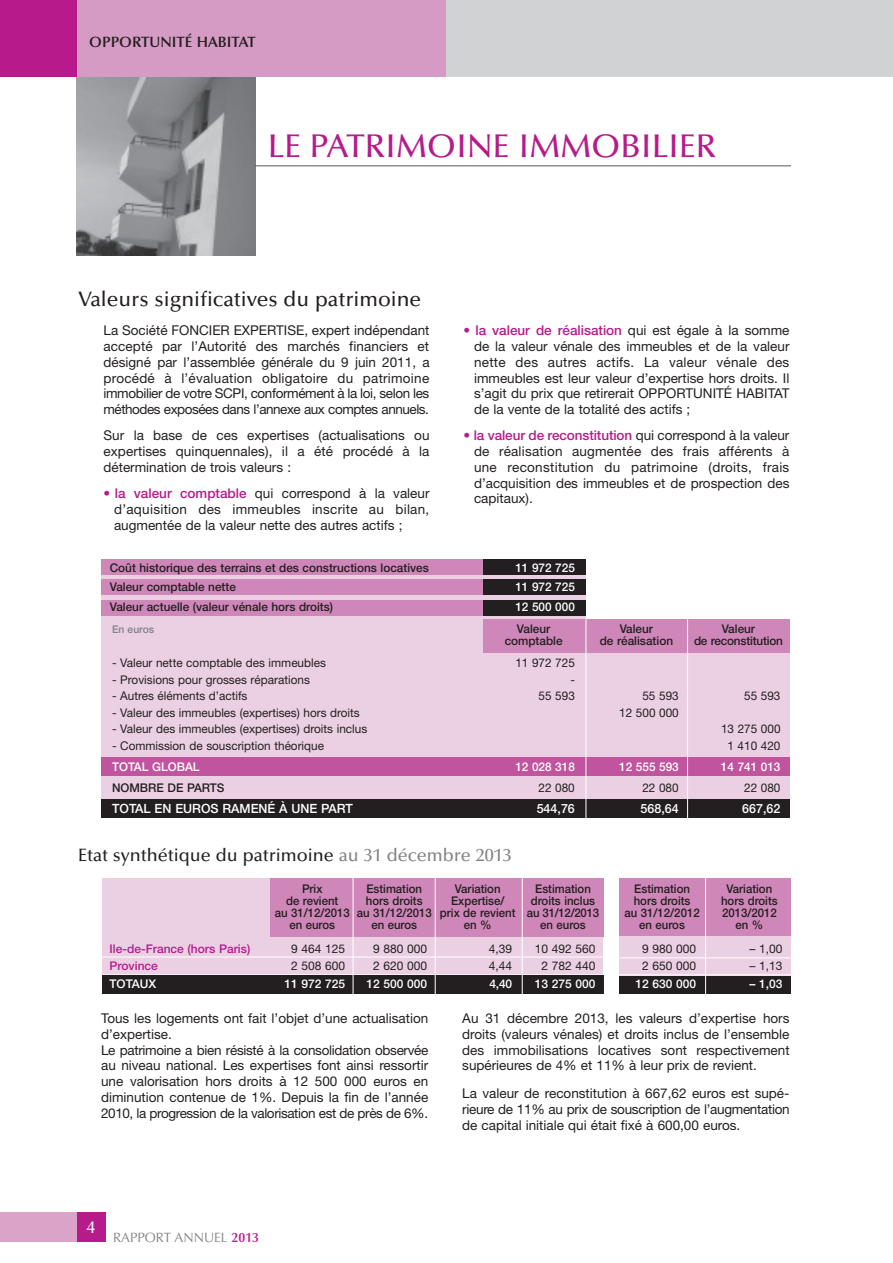
<style>
.page{position:relative;width:893px;height:1263px;background:#fff}
.page>*{position:absolute;margin:0;border:0;box-sizing:border-box;transform-origin:0 0}
.t1{font:500 33px "Optima";color:#b61a8b}
.t2{font:500 21px "Optima";color:#231f20}
.t3{font:500 18px "Optima";color:#231f20}
.t4{font:500 17.25px "Optima";color:#fff}
.t5{font:600 15px "Optima";color:#231f20}
.t6{font:13.5px/15.8px "Helvetica Neue";color:#231f20;text-align:justify}
.t7{font:13.5px "Optima";color:#808285}
.t8{font:500 12.75px "Helvetica Neue";color:#fff}
.t9{font:12px "Helvetica Neue";color:#231f20}
.t10{font:500 12px/12px "Helvetica Neue";color:#231f20;text-align:center;scale:.95 1}
.t11{font:500 12px "Helvetica Neue";color:#231f20}
.t12{font:500 12px "Helvetica Neue";color:#fff}
.t13{font:500 12px "Helvetica Neue";color:#b61a8b}
.t14{font:500 10.5px "Helvetica Neue";color:#808285}
.s1{color:#b61a8b}
.s2{font-weight:500;color:#b61a8b}
.s3{color:#808285}
.s4{font-weight:600;color:#b61a8b}
</style>
<div class="page">
<img style="left:77px;top:77px;width:178px;height:178px">
<hr style="left:255px;top:165px;width:536px;height:1px;background:#57585a">
<div style="left:77px;top:1212px;width:29px;height:30px;background:#b61a8b"></div>
<div style="left:0;top:1212px;width:77px;height:30px;background:#daa4c9"></div>
<div style="left:101px;top:620px;width:689px;height:179px;background:#ebd0e3"></div>
<div style="left:101px;top:560px;width:485px;height:61px;background:#ebd0e3"></div>
<div style="left:483px;top:619px;width:307px;height:34px;background:#cf87b9"></div>
<div style="left:101px;top:757px;width:689px;height:19px;background:#c0549e"></div>
<div style="left:101px;top:559px;width:382px;height:16px;background:#cf87b9"></div>
<div style="left:483px;top:559px;width:103px;height:16px;background:#231f20"></div>
<div style="left:101px;top:579px;width:382px;height:16px;background:#cf87b9"></div>
<div style="left:483px;top:579px;width:103px;height:16px;background:#231f20"></div>
<div style="left:101px;top:600px;width:382px;height:16px;background:#cf87b9"></div>
<div style="left:483px;top:600px;width:103px;height:16px;background:#231f20"></div>
<div style="left:101px;top:799px;width:689px;height:19px;background:#231f20"></div>
<hr style="left:586px;top:619px;width:1px;height:203px;background:#fff">
<hr style="left:687px;top:619px;width:1px;height:202px;background:#fff">
<div style="left:102px;top:878px;width:501px;height:98px;background:#ebd0e3"></div>
<div style="left:619px;top:878px;width:172px;height:118px;background:linear-gradient(to right,#fff,#fff)"></div>
<div style="left:270px;top:878px;width:333px;height:58px;background:#cf87b9"></div>
<div style="left:619px;top:878px;width:172px;height:58px;background:#cf87b9"></div>
<hr style="left:102px;top:957px;width:501px;height:1px;background:#fff">
<hr style="left:102px;top:974px;width:501px;height:1px;background:#fff">
<div style="left:102px;top:975px;width:501px;height:18px;background:#231f20"></div>
<div style="left:619px;top:975px;width:172px;height:18px;background:#231f20"></div>
<div style="left:619px;top:936px;width:172px;height:40px;background:#ebd0e3"></div>
<hr style="left:620px;top:957px;width:171px;height:1px;background:#fff">
<hr style="left:705px;top:878px;width:1px;height:122px;background:#fff">
<hr style="left:353px;top:878px;width:1px;height:124px;background:#fff">
<hr style="left:435px;top:878px;width:1px;height:121px;background:#fff">
<hr style="left:522px;top:878px;width:1px;height:119px;background:#fff">
<hr style="left:613px;top:974px;width:181px;height:1px;background:#fff">
<div style="left:77px;top:0;width:369px;height:77px;background:#d69bc4"></div>
<div style="left:446px;top:0;width:447px;height:77px;background:#d1d2d4"></div>
<div style="left:0;top:0;width:77px;height:77px;background:#b61a8b"></div>
<p class="t5" style="left:89px;top:36px;width:168px">OPPORTUNITÉ HABITAT</p>
<h1 class="t1" style="left:268px;top:133px;width:449px">LE PATRIMOINE IMMOBILIER</h1>
<h2 class="t2" style="left:78px;top:291px;width:345px">Valeurs significatives du patrimoine</h2>
<p class="t6" style="left:104px;top:324px;width:328px">La Société FONCIER EXPERTISE, expert indépendant accepté par l’Autorité des marchés financiers et désigné par l’assemblée générale du 9 juin 2011, a procédé à l’évaluation obligatoire du patrimoine immobilier de votre SCPI, conformément à la loi, selon les méthodes exposées dans l’annexe aux comptes annuels.</p>
<p class="t6" style="left:104px;top:429px;width:327px">Sur la base de ces expertises (actualisations ou expertises quinquennales), il a été procédé à la détermination de trois valeurs :</p>
<p class="t6" style="left:114px;top:487px;width:317px;text-indent:-10px"><span class="s1">•</span> <span class="s2">la valeur comptable</span> qui correspond à la valeur d’aquisition des immeubles inscrite au bilan, augmentée de la valeur nette des autres actifs ;</p>
<p class="t6" style="left:474px;top:324px;width:317px;text-indent:-10px"><span class="s1">•</span> <span class="s2">la valeur de réalisation</span> qui est égale à la somme de la valeur vénale des immeubles et de la valeur nette des autres actifs. La valeur vénale des immeubles est leur valeur d’expertise hors droits. Il s’agit du prix que retirerait OPPORTUNITÉ HABITAT de la vente de la totalité des actifs ;</p>
<p class="t6" style="left:474px;top:429px;width:317px;text-indent:-10px"><span class="s1">•</span> <span class="s2">la valeur de reconstitution</span> qui correspond à la valeur de réalisation augmentée des frais afférents à une reconstitution du patrimoine (droits, frais d’acquisition des immeubles et de prospection des capitaux).</p>
<p class="t11" style="left:110px;top:563px;width:321px">Coût historique des terrains et des constructions locatives</p>
<p class="t12" style="left:515px;top:563px;width:61px">11 972 725</p>
<p class="t11" style="left:110px;top:582px;width:128px">Valeur comptable nette</p>
<p class="t12" style="left:515px;top:582px;width:61px">11 972 725</p>
<p class="t11" style="left:110px;top:603px;width:225px">Valeur actuelle (valeur vénale hors droits)</p>
<p class="t12" style="left:515px;top:603px;width:61px">12 500 000</p>
<p class="t14" style="left:112px;top:625px;width:44px">En euros</p>
<p class="t11" style="left:517px;top:624px;width:35px">Valeur</p>
<p class="t11" style="left:620px;top:624px;width:35px">Valeur</p>
<p class="t11" style="left:722px;top:624px;width:35px">Valeur</p>
<p class="t11" style="left:505px;top:636px;width:59px">comptable</p>
<p class="t11" style="left:600px;top:636px;width:75px">de réalisation</p>
<p class="t11" style="left:694px;top:636px;width:90px">de reconstitution</p>
<p class="t9" style="left:112px;top:658px;width:215px">- Valeur nette comptable des immeubles</p>
<p class="t9" style="left:515px;top:658px;width:61px">11 972 725</p>
<p class="t9" style="left:112px;top:675px;width:199px">- Provisions pour grosses réparations</p>
<p class="t9" style="left:570px;top:675px;width:6px">-</p>
<p class="t9" style="left:112px;top:691px;width:137px">- Autres éléments d’actifs</p>
<p class="t9" style="left:539px;top:691px;width:38px">55 593</p>
<p class="t9" style="left:642px;top:691px;width:38px">55 593</p>
<p class="t9" style="left:744px;top:691px;width:38px">55 593</p>
<p class="t9" style="left:112px;top:708px;width:249px">- Valeur des immeubles (expertises) hors droits</p>
<p class="t9" style="left:619px;top:708px;width:61px">12 500 000</p>
<p class="t9" style="left:112px;top:724px;width:257px">- Valeur des immeubles (expertises) droits inclus</p>
<p class="t9" style="left:721px;top:724px;width:61px">13 275 000</p>
<p class="t9" style="left:112px;top:741px;width:213px">- Commission de souscription théorique</p>
<p class="t9" style="left:727px;top:741px;width:54px">1 410 420</p>
<p class="t12" style="left:112px;top:763px;width:89px">TOTAL GLOBAL</p>
<p class="t12" style="left:515px;top:763px;width:61px">12 028 318</p>
<p class="t12" style="left:619px;top:763px;width:61px">12 555 593</p>
<p class="t12" style="left:721px;top:763px;width:61px">14 741 013</p>
<p class="t11" style="left:112px;top:784px;width:114px">NOMBRE DE PARTS</p>
<p class="t9" style="left:539px;top:784px;width:38px">22 080</p>
<p class="t9" style="left:642px;top:784px;width:38px">22 080</p>
<p class="t9" style="left:744px;top:784px;width:38px">22 080</p>
<p class="t8" style="left:112px;top:804px;width:242px">TOTAL EN EUROS RAMENÉ À UNE PART</p>
<p class="t8" style="left:537px;top:804px;width:40px">544,76</p>
<p class="t8" style="left:641px;top:804px;width:40px">568,64</p>
<p class="t8" style="left:742px;top:804px;width:40px">667,62</p>
<h3 class="t3" style="left:78px;top:847px;width:435px">Etat synthétique du patrimoine <span class="s3">au 31 décembre 2013</span></h3>
<p class="t10" style="left:275px;top:884px;width:81px">Prix<br>de revient<br>au 31/12/2013 en euros</p>
<p class="t10" style="left:357px;top:884px;width:81px">Estimation hors droits<br>au 31/12/2013 en euros</p>
<p class="t10" style="left:440px;top:884px;width:81px">Variation<br>Expertise/ prix de revient en %</p>
<p class="t10" style="left:527px;top:884px;width:77px">Estimation droits inclus au 31/12/2013 en euros</p>
<p class="t10" style="left:625px;top:884px;width:81px">Estimation hors droits<br>au 31/12/2012 en euros</p>
<p class="t10" style="left:721px;top:884px;width:61px">Variation hors droits<br>2013/2012 en %</p>
<p class="t13" style="left:109px;top:944px;width:142px">Ile-de-France (hors Paris)</p>
<p class="t9" style="left:291px;top:944px;width:56px">9 464 125</p>
<p class="t9" style="left:373px;top:944px;width:56px">9 880 000</p>
<p class="t9" style="left:489px;top:944px;width:25px">4,39</p>
<p class="t9" style="left:535px;top:944px;width:62px">10 492 560</p>
<p class="t9" style="left:642px;top:944px;width:56px">9 980 000</p>
<p class="t9" style="left:749px;top:944px;width:35px">– 1,00</p>
<p class="t13" style="left:109px;top:962px;width:50px">Province</p>
<p class="t9" style="left:291px;top:962px;width:56px">2 508 600</p>
<p class="t9" style="left:373px;top:962px;width:56px">2 620 000</p>
<p class="t9" style="left:489px;top:962px;width:25px">4,44</p>
<p class="t9" style="left:541px;top:962px;width:56px">2 782 440</p>
<p class="t9" style="left:642px;top:962px;width:56px">2 650 000</p>
<p class="t9" style="left:749px;top:962px;width:35px">– 1,13</p>
<p class="t12" style="left:109px;top:979px;width:48px">TOTAUX</p>
<p class="t12" style="left:284px;top:979px;width:62px">11 972 725</p>
<p class="t12" style="left:366px;top:979px;width:62px">12 500 000</p>
<p class="t12" style="left:489px;top:979px;width:24px">4,40</p>
<p class="t12" style="left:535px;top:979px;width:62px">13 275 000</p>
<p class="t12" style="left:635px;top:979px;width:62px">12 630 000</p>
<p class="t12" style="left:750px;top:979px;width:35px">– 1,03</p>
<p class="t6" style="left:101px;top:1012px;width:329px;text-align:left">Tous les logements ont fait l’objet d’une actualisation d’expertise.<br>Le patrimoine a bien résisté à la consolidation observée au niveau national. Les expertises font ainsi ressortir une valorisation hors droits à 12 500 000 euros en diminution contenue de 1%. Depuis la fin de l’année 2010, la progression de la valorisation est de près de 6%.</p>
<p class="t6" style="left:462px;top:1012px;width:329px">Au 31 décembre 2013, les valeurs d’expertise hors droits (valeurs vénales) et droits inclus de l’ensemble des immobilisations locatives sont respectivement supérieures de 4% et 11% à leur prix de revient.</p>
<p class="t6" style="left:462px;top:1087px;width:329px">La valeur de reconstitution à 667,62 euros est supé&shy;rieure de 11% au prix de souscription de l’augmentation de capital initiale qui était fixé à 600,00 euros.</p>
<p class="t4" style="left:87px;top:1220px;width:10px">4</p>
<p class="t7" style="left:113px;top:1232px;width:147px">RAPPORT ANNUEL <span class="s4">2013</span></p>
</div>
